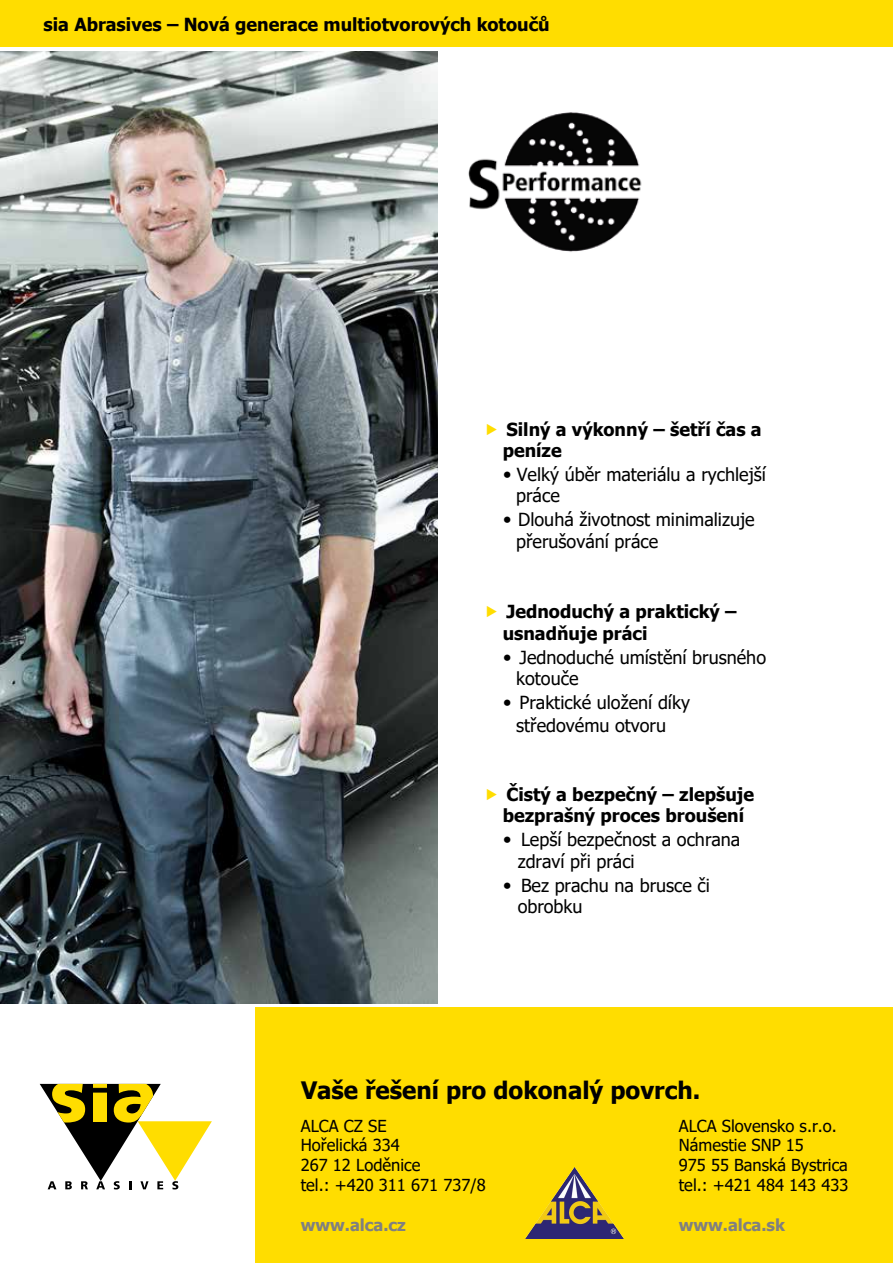
<style>
.page{position:relative;width:893px;height:1263px;background:#fff}
.page>*{position:absolute;margin:0;border:0;box-sizing:border-box;transform-origin:0 0}
.t1{font:700 24px "Tahoma";color:#000}
.t2{font:18px/21.6px "Tahoma";color:#000}
.t3{font:700 18px/21.6px "Tahoma";color:#000}
.t4{font:16.5px "Tahoma";color:#000}
.t5{font:700 16.5px "Tahoma";color:#808080}
.s1{font-family:"Frutiger";font-weight:300;font-stretch:condensed}
</style>
<div class="page">
<div style="left:255px;top:1008px;width:638px;height:255px;background:#fd0"></div>
<div style="left:0;top:0;width:893px;height:47px;background:#fd0"></div>
<svg style="left:40px;top:1084px;width:172px;height:105px"></svg>
<img style="left:0;top:51px;width:437px;height:952px">
<img style="left:468px;top:112px;width:174px;height:140px">
<img style="left:525px;top:1168px;width:98px;height:70px">
<p class="t3" style="left:44px;top:15px;width:508px">sia Abrasives – Nová generace multiotvorových kotoučů</p>
<p class="t3" style="left:503px;top:419px;width:260px">Silný a výkonný – šetří čas a peníze</p>
<p class="t2" style="left:516px;top:465px;width:251px;line-height:20.9px;text-indent:-13px"><span class="s1">•</span> Velký úběr materiálu a rychlejší práce</p>
<p class="t2" style="left:516px;top:509px;width:240px;line-height:22.8px;text-indent:-13px"><span class="s1">•</span> Dlouhá životnost minimalizuje přerušování práce</p>
<p class="t3" style="left:503px;top:601px;width:236px">Jednoduchý a praktický – usnadňuje práci</p>
<p class="t2" style="left:516px;top:647px;width:251px;text-indent:-13px"><span class="s1">•</span> Jednoduché umístění brusného kotouče</p>
<p class="t2" style="left:503px;top:691px;width:189px;line-height:23.5px;text-align:center"><span class="s1">•</span> Praktické uložení díky středovému otvoru</p>
<p class="t3" style="left:503px;top:785px;width:253px;line-height:20.9px">Čistý a bezpečný – zlepšuje bezprašný proces broušení</p>
<p class="t2" style="left:518px;top:830px;width:224px;text-indent:-15px"><span class="s1">•</span> Lepší bezpečnost a ochrana zdraví při práci</p>
<p class="t2" style="left:518px;top:875px;width:194px;text-indent:-15px"><span class="s1">•</span> Bez prachu na brusce či obrobku</p>
<h1 class="t1" style="left:301px;top:1074px;width:401px">Vaše řešení pro dokonalý povrch.</h1>
<p class="t4" style="left:301px;top:1114px;width:87px">ALCA CZ SE</p>
<p class="t4" style="left:679px;top:1114px;width:160px">ALCA Slovensko s.r.o.</p>
<p class="t4" style="left:301px;top:1134px;width:100px">Hořelická 334</p>
<p class="t4" style="left:679px;top:1134px;width:127px">Námestie SNP 15</p>
<p class="t4" style="left:301px;top:1154px;width:121px">267 12 Loděnice</p>
<p class="t4" style="left:679px;top:1154px;width:171px">975 55 Banská Bystrica</p>
<p class="t4" style="left:301px;top:1174px;width:186px">tel.: +420 311 671 737/8</p>
<p class="t4" style="left:679px;top:1174px;width:171px">tel.: +421 484 143 433</p>
<p class="t5" style="left:301px;top:1213px;width:107px">www.alca.cz</p>
<p class="t5" style="left:679px;top:1213px;width:108px">www.alca.sk</p>
</div>
